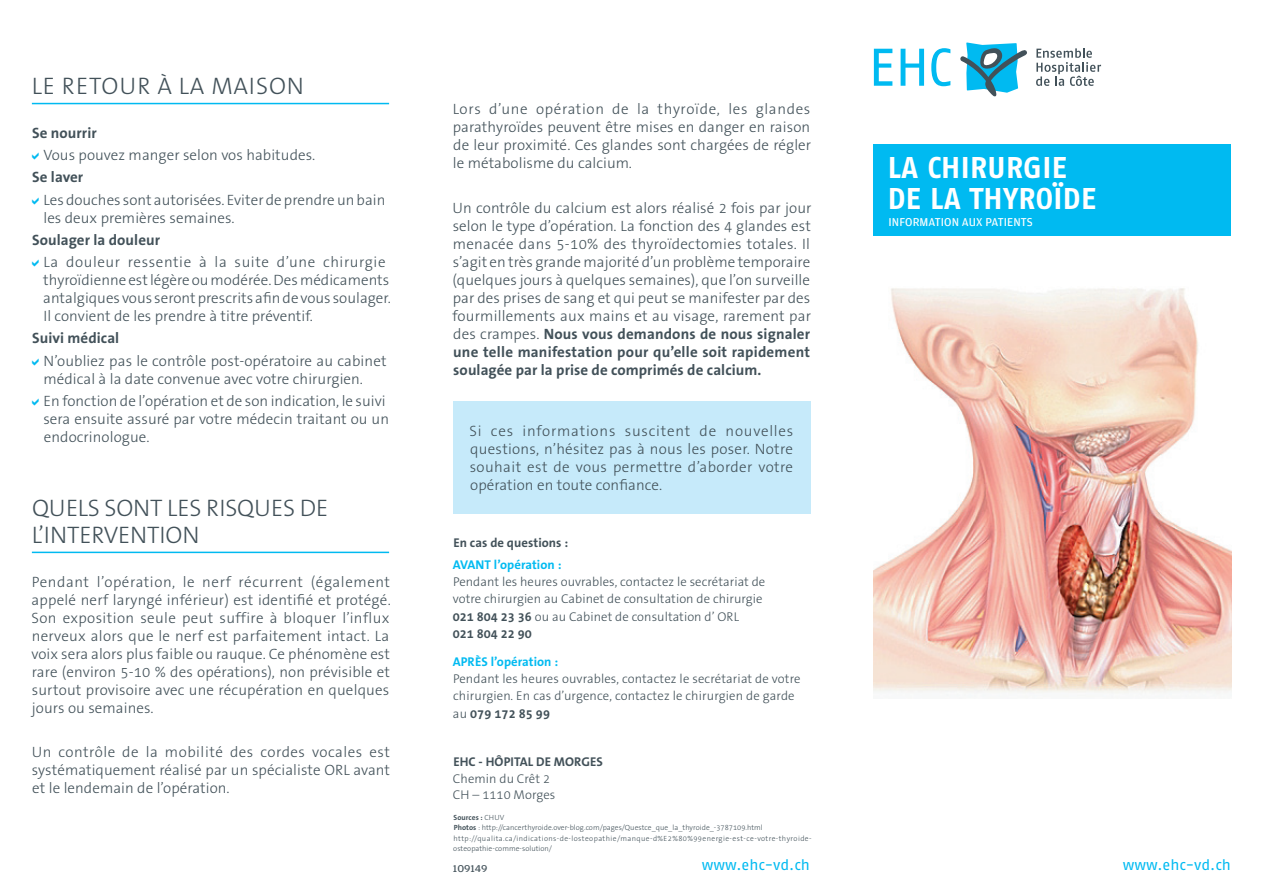
<style>
.page{position:relative;width:1263px;height:893px;background:#fff}
.page>*{position:absolute;margin:0;border:0;box-sizing:border-box;transform-origin:0 0}
.t1{font:700 30px/30.8px "Fago OT";letter-spacing:.01em;color:#fff}
.t2{font:300 24px/27px "The Sans B W3";letter-spacing:-.005em;color:#425159}
.t3{font:300 24px "The Sans B W3";letter-spacing:.04em;color:#425159}
.t4{font:300 15px/18px "The Sans B W3";letter-spacing:.005em;color:#425159;text-align:justify}
.t5{font:700 15px/18px "The Sans B W7";letter-spacing:.005em;color:#425159;text-align:justify}
.t6{font:15px "Fago OT";color:#00baf1}
.t7{font:300 12.75px/17.2px "The Sans B W3";letter-spacing:.005em;color:#425159}
.t8{font:700 12.75px "The Sans B W7";letter-spacing:.005em;color:#425159}
.t9{font:700 12.75px "The Sans B W7";letter-spacing:.005em;color:#00baf1}
.t10{font:12.15px "Amplitude";letter-spacing:.005em;color:#fff}
.t11{font:10.5px "Amplitude Wide";color:#425159}
.t12{font:300 7.5px/10.5px "The Sans B W3";letter-spacing:.005em;color:#425159}
.t13{font:700 7.5px "The Sans B W7";letter-spacing:.005em;color:#425159}
.s1{font-family:"The Sans B W3";font-weight:300}
.s2{font-family:"The Sans B W7";font-weight:700}
</style>
<div class="page">
<img style="left:874px;top:288px;width:357px;height:408px">
<div style="left:874px;top:145px;width:357px;height:91px;background:#00baf1"></div>
<div style="left:453px;top:401px;width:357px;height:112px;background:#c6eafa"></div>
<hr style="left:32px;top:103px;width:357px;height:1px;background:#00baf1">
<hr style="left:32px;top:552px;width:357px;height:1px;background:#00baf1">
<svg style="left:960px;top:42px;width:67px;height:55px"></svg>
<svg style="left:1036px;top:48px;width:65px;height:38px"></svg>
<svg style="left:874px;top:49px;width:18px;height:37px"></svg>
<svg style="left:900px;top:49px;width:24px;height:37px"></svg>
<svg style="left:931px;top:48px;width:19px;height:38px"></svg>
<h2 class="t3" style="left:32px;top:71px;width:274px">LE RETOUR À LA MAISON</h2>
<p class="t5" style="left:32px;top:124px;width:66px">Se nourrir</p>
<p class="t4" style="left:44px;top:146px;width:273px">Vous pouvez manger selon vos habitudes.</p>
<p class="t5" style="left:32px;top:168px;width:53px">Se laver</p>
<p class="t4" style="left:43px;top:191px;width:343px">Les douches sont autorisées. Eviter de prendre un bain les deux premières semaines.</p>
<p class="t5" style="left:32px;top:231px;width:129px">Soulager la douleur</p>
<p class="t4" style="left:43px;top:253px;width:349px;text-align:left">La douleur ressentie à la suite d’une chirurgie thyroïdienne est légère ou modérée. Des médicaments antalgiques vous seront prescrits afin de vous soulager.<br>Il convient de les prendre à titre préventif.</p>
<p class="t5" style="left:32px;top:329px;width:89px">Suivi médical</p>
<p class="t4" style="left:43px;top:352px;width:345px">N’oubliez pas le contrôle post-opératoire au cabinet médical à la date convenue avec votre chirurgien.</p>
<p class="t4" style="left:43px;top:392px;width:347px;text-align:left">En fonction de l’opération et de son indication, le suivi sera ensuite assuré par votre médecin traitant ou un endocrinologue.</p>
<h2 class="t2" style="left:32px;top:495px;width:298px">QUELS SONT LES RISQUES DE<br>L’INTERVENTION</h2>
<p class="t4" style="left:31px;top:573px;width:361px">Pendant l’opération, le nerf récurrent (également appelé nerf laryngé inférieur) est identifié et protégé.<br>Son exposition seule peut suffire à bloquer l’influx nerveux alors que le nerf est parfaitement intact. La voix sera alors plus faible ou rauque. Ce phénomène est rare (environ 5-10 % des opérations), non prévisible et surtout provisoire avec une récupération en quelques jours ou semaines.</p>
<p class="t4" style="left:32px;top:743px;width:360px">Un contrôle de la mobilité des cordes vocales est systématiquement réalisé par un spécialiste ORL avant et le lendemain de l’opération.</p>
<p class="t4" style="left:453px;top:100px;width:360px">Lors d’une opération de la thyroïde, les glandes parathyroïdes peuvent être mises en danger en raison de leur proximité. Ces glandes sont chargées de régler le métabolisme du calcium.</p>
<p class="t4" style="left:452px;top:199px;width:360px">Un contrôle du calcium est alors réalisé 2 fois par jour selon le type d’opération. La fonction des 4 glandes est menacée dans 5-10% des thyroïdectomies totales. Il s’agit en très grande majorité d’un problème temporaire (quelques jours à quelques semaines), que l’on surveille par des prises de sang et qui peut se manifester par des fourmillements aux mains et au visage, rarement par</p>
<p class="t5" style="left:453px;top:325px;width:358px"><span class="s1">des crampes.</span> Nous vous demandons de nous signaler une telle manifestation pour qu’elle soit rapidement soulagée par la prise de comprimés de calcium.</p>
<p class="t4" style="left:469px;top:422px;width:325px">Si ces informations suscitent de nouvelles questions, n’hésitez pas à nous les poser. Notre souhait est de vous permettre d’aborder votre opération en toute confiance.</p>
<p class="t8" style="left:453px;top:535px;width:116px">En cas de questions :</p>
<p class="t9" style="left:453px;top:556px;width:110px">AVANT l’opération :</p>
<p class="t7" style="left:453px;top:573px;width:314px">Pendant les heures ouvrables, contactez le secrétariat de votre chirurgien au Cabinet de consultation de chirurgie<br><span class="s2">021 804 23 36</span> ou au Cabinet de consultation d’ ORL</p>
<p class="t8" style="left:453px;top:625px;width:81px">021 804 22 90</p>
<p class="t9" style="left:453px;top:653px;width:107px">APRÈS l’opération :</p>
<p class="t7" style="left:453px;top:670px;width:349px">Pendant les heures ouvrables, contactez le secrétariat de votre chirurgien. En cas d’urgence, contactez le chirurgien de garde</p>
<p class="t8" style="left:453px;top:705px;width:99px"><span class="s1">au</span> 079 172 85 99</p>
<p class="t8" style="left:453px;top:754px;width:151px">EHC - HÔPITAL DE MORGES</p>
<p class="t7" style="left:453px;top:770px;width:104px;line-height:16.5px">Chemin du Crêt 2<br>CH – 1110 Morges</p>
<h1 class="t1" style="left:888px;top:152px;width:210px">LA CHIRURGIE<br>DE LA THYROÏDE</h1>
<p class="t10" style="left:888px;top:215px;width:146px">INFORMATION AUX PATIENTS</p>
<p class="t13" style="left:454px;top:812px;width:52px">Sources : <span class="s1">CHUV</span></p>
<p class="t12" style="left:453px;top:823px;width:360px"><span class="s2">Photos</span> : http://cancerthyroide.over-blog.com/pages/Questce_que_la_thyroide_-3787109.html http://qualita.ca/indications-de-losteopathie/manque-d%E2%80%99energie-est-ce-votre-thyroide&shy;osteopathie-comme-solution/</p>
<p class="t6" style="left:702px;top:855px;width:110px">www.ehc-vd.ch</p>
<p class="t6" style="left:1123px;top:855px;width:110px">www.ehc-vd.ch</p>
<p class="t11" style="left:453px;top:862px;width:36px">109149</p>
</div>
